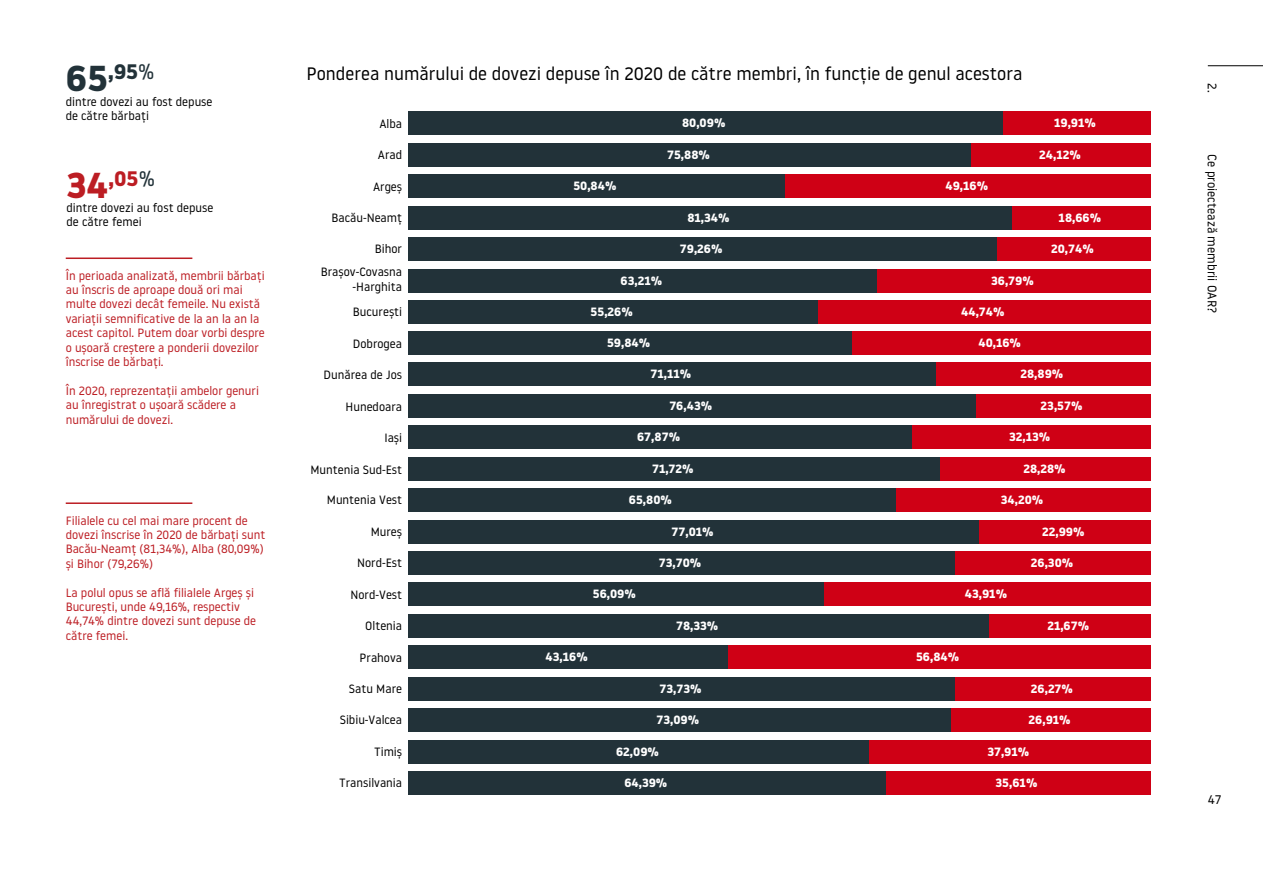
<style>
.page{position:relative;width:1263px;height:893px;background:#fff}
.page>*{position:absolute;margin:0;border:0;box-sizing:border-box;transform-origin:0 0}
.t1{font:700 21px "Noway";color:#223239}
.t2{font:700 21px "Noway";color:#bc1d23}
.t3{font:18px "Noway";color:#000}
.t4{font:12.45px "Noway";color:#000}
.t5{font:12px/14.4px "Noway";color:#bc1d23}
.t6{font:12px/14.4px "Noway";color:#000}
.t7{font:700 12px "Noway";color:#fff}
.s1{font-size:36px}
.s2{font-weight:400}
.s3{font-weight:400;color:#223239}
</style>
<div class="page">
<div style="left:408px;top:771px;width:478px;height:24px;background:#223239"></div>
<div style="left:408px;top:740px;width:461px;height:23px;background:#223239"></div>
<div style="left:408px;top:708px;width:543px;height:24px;background:#223239"></div>
<div style="left:408px;top:677px;width:548px;height:23px;background:#223239"></div>
<div style="left:408px;top:645px;width:320px;height:24px;background:#223239"></div>
<div style="left:408px;top:614px;width:581px;height:23px;background:#223239"></div>
<div style="left:408px;top:582px;width:416px;height:24px;background:#223239"></div>
<div style="left:408px;top:552px;width:548px;height:23px;background:#223239"></div>
<div style="left:408px;top:520px;width:572px;height:23px;background:#223239"></div>
<div style="left:408px;top:489px;width:488px;height:23px;background:#223239"></div>
<div style="left:408px;top:457px;width:533px;height:23px;background:#223239"></div>
<div style="left:408px;top:426px;width:504px;height:23px;background:#223239"></div>
<div style="left:408px;top:394px;width:568px;height:23px;background:#223239"></div>
<div style="left:408px;top:363px;width:528px;height:23px;background:#223239"></div>
<div style="left:408px;top:331px;width:444px;height:23px;background:#223239"></div>
<div style="left:408px;top:300px;width:410px;height:24px;background:#223239"></div>
<div style="left:408px;top:269px;width:470px;height:23px;background:#223239"></div>
<div style="left:408px;top:237px;width:589px;height:24px;background:#223239"></div>
<div style="left:408px;top:206px;width:604px;height:23px;background:#223239"></div>
<div style="left:408px;top:174px;width:377px;height:24px;background:#223239"></div>
<div style="left:408px;top:143px;width:563px;height:23px;background:#223239"></div>
<div style="left:408px;top:111px;width:595px;height:24px;background:#223239"></div>
<div style="left:886px;top:771px;width:265px;height:24px;background:#cf0015"></div>
<div style="left:869px;top:740px;width:282px;height:23px;background:#cf0015"></div>
<div style="left:951px;top:708px;width:200px;height:24px;background:#cf0015"></div>
<div style="left:956px;top:677px;width:195px;height:23px;background:#cf0015"></div>
<div style="left:728px;top:645px;width:423px;height:24px;background:#cf0015"></div>
<div style="left:989px;top:614px;width:162px;height:23px;background:#cf0015"></div>
<div style="left:824px;top:582px;width:327px;height:24px;background:#cf0015"></div>
<div style="left:956px;top:552px;width:195px;height:23px;background:#cf0015"></div>
<div style="left:980px;top:520px;width:171px;height:23px;background:#cf0015"></div>
<div style="left:896px;top:489px;width:255px;height:23px;background:#cf0015"></div>
<div style="left:941px;top:457px;width:210px;height:23px;background:#cf0015"></div>
<div style="left:912px;top:426px;width:239px;height:23px;background:#cf0015"></div>
<div style="left:976px;top:394px;width:175px;height:23px;background:#cf0015"></div>
<div style="left:936px;top:363px;width:215px;height:23px;background:#cf0015"></div>
<div style="left:852px;top:331px;width:299px;height:23px;background:#cf0015"></div>
<div style="left:818px;top:300px;width:333px;height:24px;background:#cf0015"></div>
<div style="left:878px;top:269px;width:273px;height:23px;background:#cf0015"></div>
<div style="left:997px;top:237px;width:154px;height:24px;background:#cf0015"></div>
<div style="left:1012px;top:206px;width:139px;height:23px;background:#cf0015"></div>
<div style="left:785px;top:174px;width:366px;height:24px;background:#cf0015"></div>
<div style="left:971px;top:143px;width:180px;height:23px;background:#cf0015"></div>
<div style="left:1003px;top:111px;width:148px;height:24px;background:#cf0015"></div>
<hr style="left:1208px;top:65px;width:55px;height:1px;background:#000">
<hr style="left:66px;top:258px;width:126px;height:1px;background:#bc1d23">
<hr style="left:66px;top:502px;width:126px;height:2px;background:#bc1d23">
<h1 class="t1" style="left:66px;top:60px;width:90px"><span class="s1">65</span>,95<span class="s2">%</span></h1>
<p class="t6" style="left:66px;top:94px;width:148px">dintre dovezi au fost depuse de către bărbați</p>
<h1 class="t2" style="left:67px;top:166px;width:90px"><span class="s1">34</span>,05<span class="s3">%</span></h1>
<p class="t6" style="left:67px;top:200px;width:148px">dintre dovezi au fost depuse de către femei</p>
<p class="t5" style="left:66px;top:268px;width:201px">În perioada analizată, membrii bărbați au înscris de aproape două ori mai multe dovezi decât femeile. Nu există variații semnificative de la an la an la acest capitol. Putem doar vorbi despre o ușoară creștere a ponderii dovezilor înscrise de bărbați.</p>
<p class="t5" style="left:66px;top:383px;width:195px">În 2020, reprezentații ambelor genuri au înregistrat o ușoară scădere a numărului de dovezi.</p>
<p class="t5" style="left:66px;top:513px;width:201px">Filialele cu cel mai mare procent de dovezi înscrise în 2020 de bărbați sunt<br>Bacău-Neamț (81,34%), Alba (80,09%) și Bihor (79,26%)</p>
<p class="t5" style="left:66px;top:585px;width:192px">La polul opus se află filialele Argeș și<br>București, unde 49,16%, respectiv<br>44,74% dintre dovezi sunt depuse de către femei.</p>
<h2 class="t3" style="left:306px;top:61px;width:718px">Ponderea numărului de dovezi depuse în 2020 de către membri, în funcție de genul acestora</h2>
<p class="t6" style="left:379px;top:116px;width:24px">Alba</p>
<p class="t6" style="left:378px;top:148px;width:26px">Arad</p>
<p class="t6" style="left:373px;top:179px;width:31px">Argeș</p>
<p class="t6" style="left:331px;top:211px;width:72px">Bacău-Neamț</p>
<p class="t6" style="left:321px;top:237px;width:83px;line-height:23px;text-align:right">Bihor<br>Brașov-Covasna</p>
<p class="t6" style="left:353px;top:273px;width:51px;line-height:25.7px">-Harghita<br>București</p>
<p class="t6" style="left:353px;top:336px;width:51px">Dobrogea</p>
<p class="t6" style="left:324px;top:367px;width:80px">Dunărea de Jos</p>
<p class="t6" style="left:346px;top:399px;width:58px">Hunedoara</p>
<p class="t6" style="left:384px;top:430px;width:19px">Iași</p>
<p class="t6" style="left:310px;top:462px;width:93px">Muntenia Sud-Est</p>
<p class="t6" style="left:327px;top:493px;width:77px">Muntenia Vest</p>
<p class="t6" style="left:371px;top:524px;width:33px">Mureș</p>
<p class="t6" style="left:357px;top:556px;width:47px">Nord-Est</p>
<p class="t6" style="left:350px;top:587px;width:53px">Nord-Vest</p>
<p class="t6" style="left:365px;top:619px;width:38px">Oltenia</p>
<p class="t6" style="left:360px;top:650px;width:44px">Prahova</p>
<p class="t6" style="left:349px;top:682px;width:55px">Satu Mare</p>
<p class="t6" style="left:340px;top:712px;width:64px">Sibiu-Valcea</p>
<p class="t6" style="left:374px;top:744px;width:30px">Timiș</p>
<p class="t6" style="left:339px;top:775px;width:64px">Transilvania</p>
<p class="t7" style="left:573px;top:179px;width:45px">50,84%</p>
<p class="t7" style="left:682px;top:116px;width:45px">80,09%</p>
<p class="t7" style="left:1054px;top:116px;width:43px">19,91%</p>
<p class="t7" style="left:667px;top:147px;width:44px">75,88%</p>
<p class="t7" style="left:1039px;top:147px;width:43px">24,12%</p>
<p class="t7" style="left:945px;top:179px;width:44px">49,16%</p>
<p class="t7" style="left:687px;top:210px;width:44px">81,34%</p>
<p class="t7" style="left:1059px;top:210px;width:44px">18,66%</p>
<p class="t7" style="left:680px;top:242px;width:44px">79,26%</p>
<p class="t7" style="left:1051px;top:242px;width:44px">20,74%</p>
<p class="t7" style="left:621px;top:273px;width:43px">63,21%</p>
<p class="t7" style="left:991px;top:273px;width:44px">36,79%</p>
<p class="t7" style="left:591px;top:305px;width:44px">55,26%</p>
<p class="t7" style="left:961px;top:305px;width:45px">44,74%</p>
<p class="t7" style="left:607px;top:336px;width:45px">59,84%</p>
<p class="t7" style="left:978px;top:336px;width:44px">40,16%</p>
<p class="t7" style="left:651px;top:367px;width:42px">71,11%</p>
<p class="t7" style="left:1020px;top:367px;width:44px">28,89%</p>
<p class="t7" style="left:669px;top:399px;width:44px">76,43%</p>
<p class="t7" style="left:1041px;top:399px;width:43px">23,57%</p>
<p class="t7" style="left:637px;top:430px;width:45px">67,87%</p>
<p class="t7" style="left:1009px;top:430px;width:43px">32,13%</p>
<p class="t7" style="left:652px;top:462px;width:43px">71,72%</p>
<p class="t7" style="left:1023px;top:462px;width:44px">28,28%</p>
<p class="t7" style="left:629px;top:493px;width:45px">65,80%</p>
<p class="t7" style="left:672px;top:525px;width:44px">77,01%</p>
<p class="t7" style="left:659px;top:556px;width:44px">73,70%</p>
<p class="t7" style="left:1001px;top:493px;width:44px">34,20%</p>
<p class="t7" style="left:1042px;top:525px;width:44px">22,99%</p>
<p class="t7" style="left:1031px;top:556px;width:44px">26,30%</p>
<p class="t7" style="left:593px;top:587px;width:45px">56,09%</p>
<p class="t7" style="left:965px;top:587px;width:44px">43,91%</p>
<p class="t7" style="left:676px;top:618px;width:44px">78,33%</p>
<p class="t7" style="left:1047px;top:618px;width:43px">21,67%</p>
<p class="t7" style="left:546px;top:650px;width:44px">43,16%</p>
<p class="t7" style="left:916px;top:650px;width:45px">56,84%</p>
<p class="t7" style="left:660px;top:681px;width:43px">73,73%</p>
<p class="t7" style="left:1031px;top:681px;width:44px">26,27%</p>
<p class="t7" style="left:657px;top:713px;width:44px">73,09%</p>
<p class="t7" style="left:1029px;top:713px;width:44px">26,91%</p>
<p class="t7" style="left:616px;top:744px;width:44px">62,09%</p>
<p class="t7" style="left:987px;top:744px;width:43px">37,91%</p>
<p class="t7" style="left:624px;top:776px;width:45px">64,39%</p>
<p class="t7" style="left:996px;top:776px;width:43px">35,61%</p>
<p class="t4" style="left:1220px;top:83px;width:11px;rotate:90deg">2.</p>
<p class="t4" style="left:1220px;top:154px;width:160px;rotate:90deg">Ce proiectează membrii OAR?</p>
<p class="t4" style="left:1208px;top:791px;width:15px">47</p>
</div>
